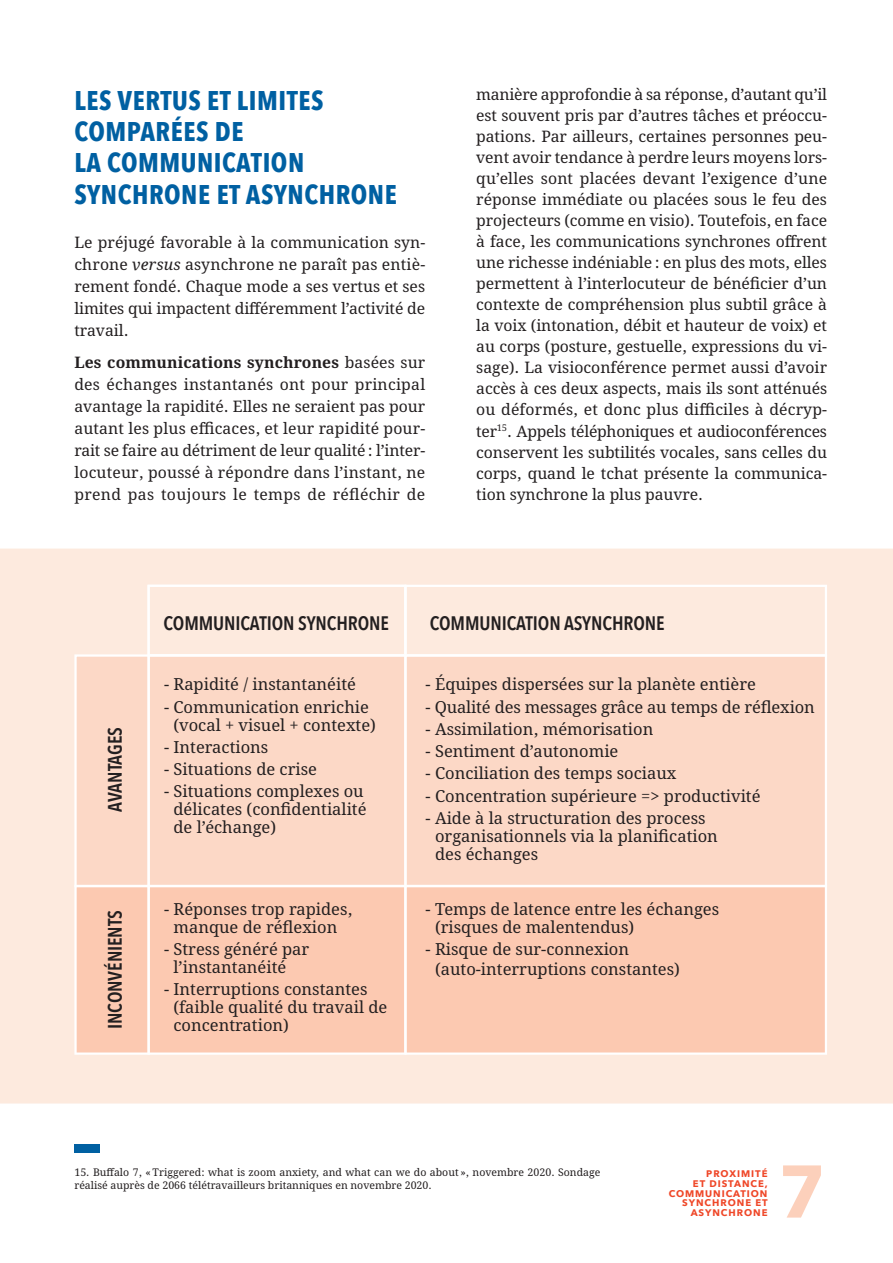
<style>
.page{position:relative;width:893px;height:1263px;background:#fff}
.page>*{position:absolute;margin:0;border:0;box-sizing:border-box;transform-origin:0 0}
.t1{font:700 73.65px "Avenir Next";color:#fcd0bb}
.t2{font:700 27px/31.2px "Avenir Next Condensed";letter-spacing:.02em;color:#0060a2}
.t3{font:600 19.5px "Avenir Next Condensed";letter-spacing:-.005em;color:#231f20}
.t4{font:16.5px/18px "Avrile Serif";color:#231f20}
.t5{font:15.75px/21px "Avrile Serif";letter-spacing:-.005em;color:#231f20;text-align:justify}
.t6{font:10.5px/13.5px "Avrile Serif";color:#231f20}
.t7{font:700 9.6px/9.9px "Avenir Next";letter-spacing:.1em;color:#ef4728;text-align:right}
.s1{font-style:italic}
.s2{font-weight:700}
</style>
<div class="page">
<div style="left:74px;top:1144px;width:26px;height:9px;background:#0060a2"></div>
<div style="left:0;top:549px;width:893px;height:554px;background:#fdeade"></div>
<svg style="left:74px;top:585px;width:753px;height:470px;background:#fcd9c8"></svg>
<div style="left:404px;top:885px;width:423px;height:170px;background:#fcc9b1"></div>
<h2 class="t2" style="left:74px;top:85px;width:324px">LES VERTUS ET LIMITES<br>COMPARÉES DE<br>LA COMMUNICATION<br>SYNCHRONE ET ASYNCHRONE</h2>
<p class="t5" style="left:74px;top:232px;width:352px;line-height:21.9px">Le préjugé favorable à la communication syn&shy;chrone <span class="s1">versus</span> asynchrone ne paraît pas entiè&shy;rement fondé. Chaque mode a ses vertus et ses limites qui impactent différemment l’activité de travail.</p>
<p class="t5" style="left:74px;top:352px;width:352px;line-height:21.9px"><span class="s2">Les communications synchrones</span> basées sur des échanges instantanés ont pour principal avantage la rapidité. Elles ne seraient pas pour autant les plus efficaces, et leur rapidité pour&shy;rait se faire au détriment de leur qualité : l’inter&shy;locuteur, poussé à répondre dans l’instant, ne prend pas toujours le temps de réfléchir de</p>
<p class="t5" style="left:476px;top:84px;width:352px">manière approfondie à sa réponse, d’autant qu’il est souvent pris par d’autres tâches et préoccu&shy;pations. Par ailleurs, certaines personnes peu&shy;vent avoir tendance à perdre leurs moyens lors&shy;qu’elles sont placées devant l’exigence d’une réponse immédiate ou placées sous le feu des projecteurs (comme en visio). Toutefois, en face à face, les communications synchrones offrent une richesse indéniable : en plus des mots, elles permettent à l’interlocuteur de bénéficier d’un contexte de compréhension plus subtil grâce à la voix (intonation, débit et hauteur de voix) et au corps (posture, gestuelle, expressions du vi&shy;sage). La visioconférence permet aussi d’avoir accès à ces deux aspects, mais ils sont atténués ou déformés, et donc plus difficiles à décryp&shy;ter<sup>15</sup>. Appels téléphoniques et audioconférences conservent les subtilités vocales, sans celles du corps, quand le tchat présente la communica&shy;tion synchrone la plus pauvre.</p>
<p class="t3" style="left:98px;top:812px;width:86px;rotate:-90deg">AVANTAGES</p>
<p class="t3" style="left:98px;top:1029px;width:120px;rotate:-90deg">INCONVÉNIENTS</p>
<p class="t3" style="left:164px;top:606px;width:227px">COMMUNICATION SYNCHRONE</p>
<p class="t4" style="left:164px;top:676px;width:193px">- Rapidité / instantanéité</p>
<p class="t4" style="left:164px;top:698px;width:213px;text-align:center">- Communication enrichie (vocal + visuel + contexte)</p>
<p class="t4" style="left:164px;top:738px;width:106px">- Interactions</p>
<p class="t4" style="left:164px;top:761px;width:154px">- Situations de crise</p>
<p class="t4" style="left:174px;top:783px;width:195px;text-indent:-9px">- Situations complexes ou délicates (confidentialité de l’échange)</p>
<p class="t4" style="left:164px;top:900px;width:190px;text-align:center">- Réponses trop rapides, manque de réflexion</p>
<p class="t4" style="left:174px;top:941px;width:137px;text-indent:-9px">- Stress généré par l’instantanéité</p>
<p class="t4" style="left:174px;top:981px;width:215px;text-indent:-9px">- Interruptions constantes (faible qualité du travail de concentration)</p>
<p class="t3" style="left:430px;top:606px;width:236px">COMMUNICATION ASYNCHRONE</p>
<p class="t4" style="left:426px;top:676px;width:332px">- Équipes dispersées sur la planète entière</p>
<p class="t4" style="left:426px;top:698px;width:391px">- Qualité des messages grâce au temps de réflexion</p>
<p class="t4" style="left:426px;top:720px;width:229px">- Assimilation, mémorisation</p>
<p class="t4" style="left:426px;top:743px;width:194px">- Sentiment d’autonomie</p>
<p class="t4" style="left:426px;top:765px;width:252px">- Conciliation des temps sociaux</p>
<p class="t4" style="left:426px;top:787px;width:336px">- Concentration supérieure =&gt; productivité</p>
<p class="t4" style="left:435px;top:809px;width:284px;text-indent:-9px">- Aide à la structuration des process organisationnels via la planification des échanges</p>
<p class="t4" style="left:435px;top:900px;width:286px;text-indent:-9px">- Temps de latence entre les échanges (risques de malentendus)</p>
<p class="t4" style="left:435px;top:940px;width:246px;line-height:19.5px;text-indent:-9px">- Risque de sur-connexion (auto-interruptions constantes)</p>
<p class="t6" style="left:74px;top:1165px;width:527px">15. Buffalo 7, « Triggered: what is zoom anxiety, and what can we do about », novembre 2020. Sondage réalisé auprès de 2066 télétravailleurs britanniques en novembre 2020.</p>
<h1 class="t1" style="left:778px;top:1128px;width:49px">7</h1>
<p class="t7" style="left:669px;top:1168px;width:101px">PROXIMITÉ<br>ET DISTANCE,<br>COMMUNICATION<br>SYNCHRONE ET<br>ASYNCHRONE</p>
</div>
